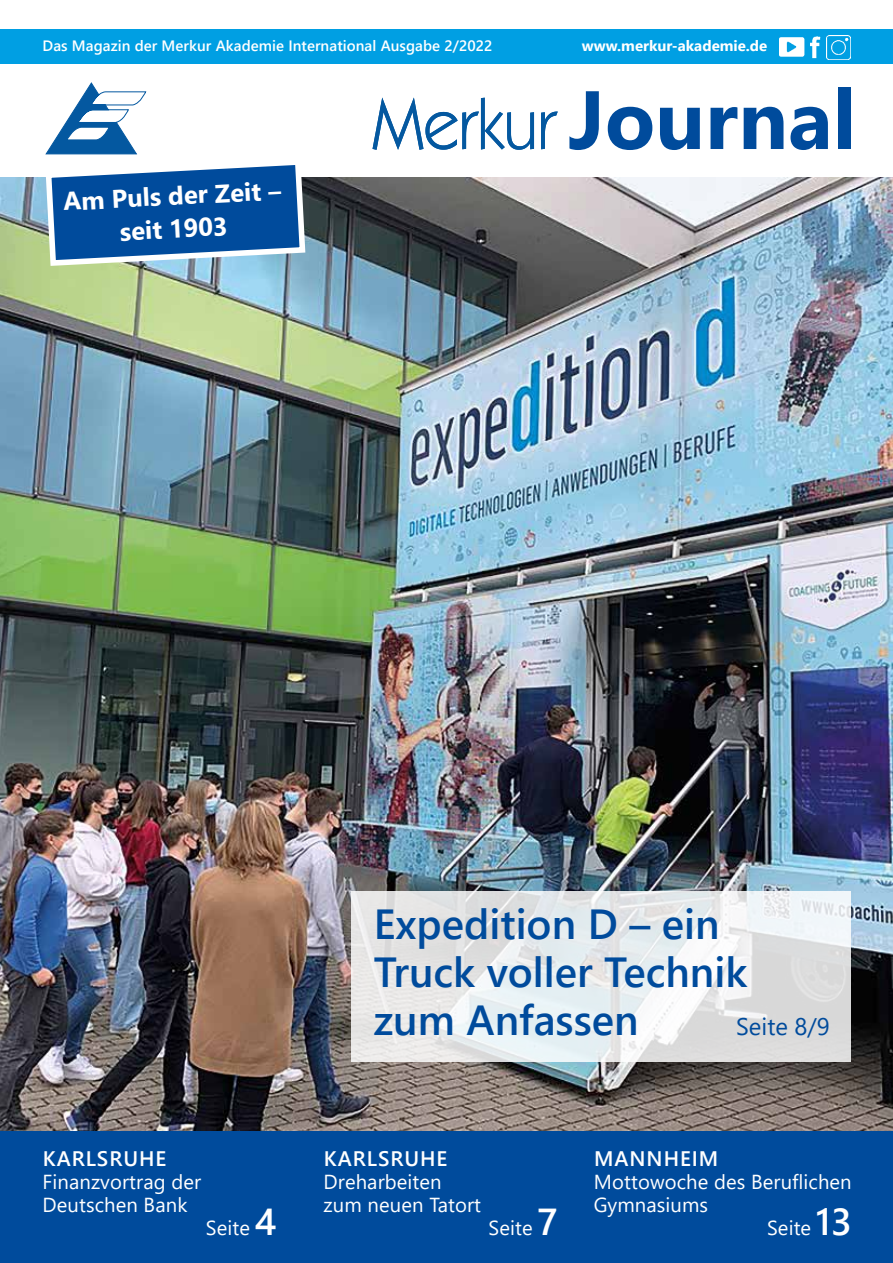
<style>
.page{position:relative;width:893px;height:1263px;background:#fff}
.page>*{position:absolute;margin:0;border:0;box-sizing:border-box;transform-origin:0 0}
.t1{font:700 82.5px "Segoe UI";color:#004b9c}
.t2{font:600 42px/48px "Segoe UI";color:#004b9c}
.t3{font:700 25.5px/33px "Segoe UI";color:#fff;text-align:center}
.t4{font:24px "Segoe UI";color:#004b9c}
.t5{font:600 21px "Segoe UI";letter-spacing:.045em;color:#fff}
.t6{font:20.25px/23.2px "Segoe UI";letter-spacing:.005em;color:#fff}
.t7{font:600 15px "Segoe UI";letter-spacing:.005em;color:#fff}
.t8{font:700 15px "Segoe UI";color:#fff}
.s1{font-family:"Univers LT Std"}
.s2{font-weight:600;font-size:37.5px}
</style>
<div class="page">
<img style="left:0;top:177px;width:893px;height:954px">
<svg style="left:373px;top:98px;width:161px;height:52px"></svg>
<svg style="left:541px;top:112px;width:17px;height:37px"></svg>
<div style="left:0;top:30px;width:893px;height:34px;background:#009fe3"></div>
<div style="left:0;top:1131px;width:893px;height:132px;background:#004b9c"></div>
<svg style="left:351px;top:891px;width:499px;height:171px"></svg>
<img style="left:779px;top:37px;width:26px;height:20px">
<img style="left:826px;top:35px;width:25px;height:24px">
<img style="left:810px;top:36px;width:11px;height:23px">
<svg style="left:43px;top:82px;width:265px;height:187px"></svg>
<p class="t7" style="left:43px;top:32px;width:451px">Das Magazin der Merkur Akademie International Ausgabe 2/2022</p>
<p class="t8" style="left:582px;top:32px;width:187px">www.merkur-akademie.de</p>
<h1 class="t1" style="left:568px;top:42px;width:289px">Journal</h1>
<p class="t3" style="left:62px;top:183px;width:219px;rotate:-3deg">Am Puls der Zeit <span class="s1">– </span>seit 1903</p>
<p class="t5" style="left:43px;top:1138px;width:125px">KARLSRUHE</p>
<p class="t6" style="left:43px;top:1168px;width:160px">Finanzvortrag der<br>Deutschen Bank</p>
<p class="t6" style="left:206px;top:1215px;width:72px">Seite <span class="s2">4</span></p>
<h2 class="t2" style="left:374px;top:897px;width:375px">Expedition D – ein<br>Truck voller Technik zum Anfassen</h2>
<p class="t4" style="left:736px;top:1004px;width:95px">Seite 8/9</p>
<p class="t5" style="left:324px;top:1138px;width:125px">KARLSRUHE</p>
<p class="t6" style="left:324px;top:1168px;width:159px">Dreharbeiten zum neuen Tatort</p>
<p class="t6" style="left:489px;top:1215px;width:70px">Seite <span class="s2">7</span></p>
<p class="t5" style="left:594px;top:1138px;width:126px">MANNHEIM</p>
<p class="t6" style="left:594px;top:1168px;width:259px">Mottowoche des Beruflichen</p>
<p class="t6" style="left:594px;top:1191px;width:116px">Gymnasiums</p>
<p class="t6" style="left:767px;top:1215px;width:86px">Seite <span class="s2">13</span></p>
</div>
